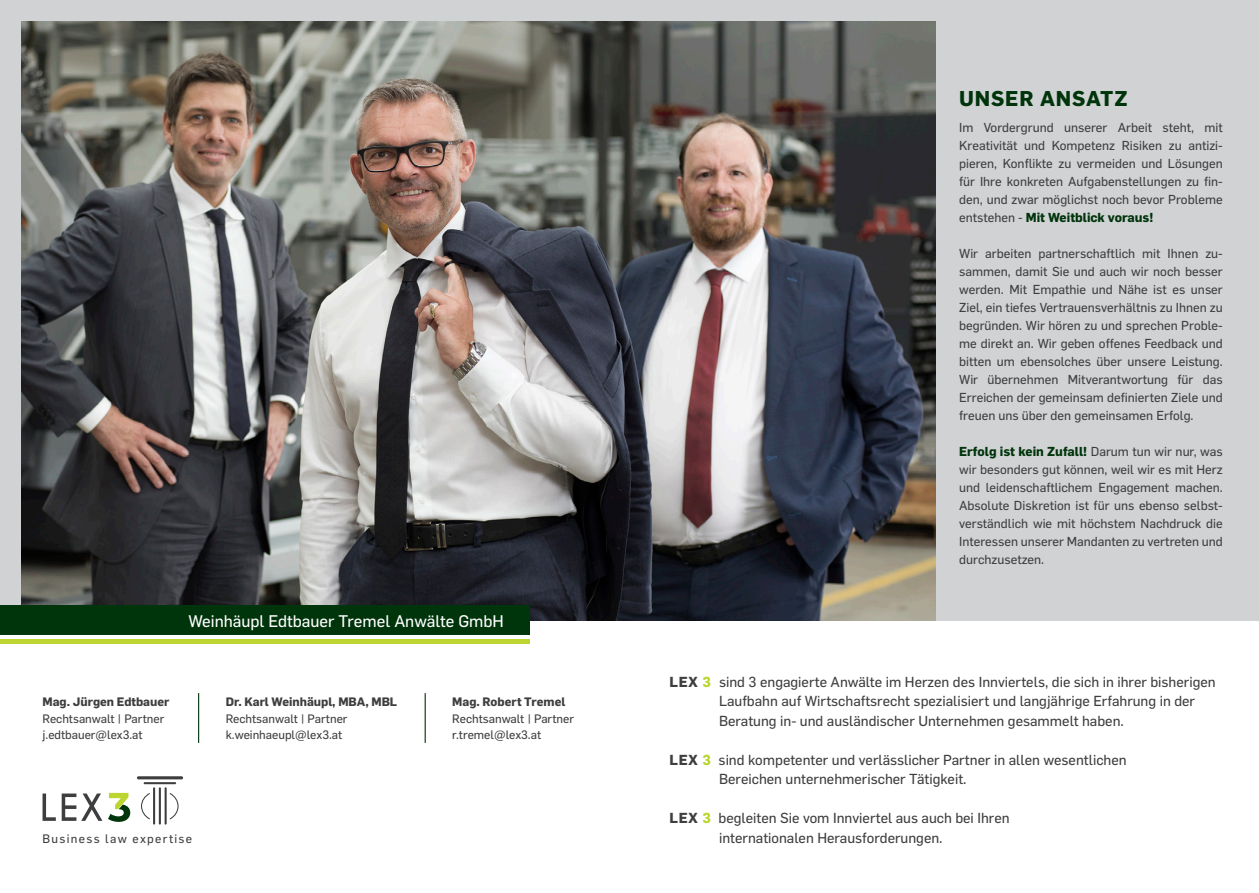
<style>
.page{position:relative;width:1259px;height:893px;background:#fff}
.page>*{position:absolute;margin:0;border:0;box-sizing:border-box;transform-origin:0 0}
.t1{font:700 21px "Flama";letter-spacing:.04em;color:#00340b}
.t2{font:16.5px "Flama Basic";color:#fff}
.t3{font:14.25px/19.5px "Flama Basic";color:#3e3e3f}
.t4{font:12.75px/18px "Flama Basic";color:#3e3e3f;text-align:justify}
.t5{font:12px "Flama Basic";color:#3e3e3f}
.t6{font:700 12px "Flama";color:#3e3e3f}
.t7{font:12px "Flama Basic";letter-spacing:.11em;color:#3e3e3f}
.s1{font-family:"Flama";font-weight:700;color:#00340b}
.s2{font-family:"Flama";font-weight:700}
.s3{font-family:"Flama";font-weight:700;color:#bcd531}
</style>
<div class="page">
<div style="left:0;top:0;width:1259px;height:621px;background:#d1d2d4"></div>
<img style="left:21px;top:21px;width:914px;height:600px">
<hr style="left:0;top:639px;width:529px;height:4px;background:#bcd531">
<div style="left:0;top:606px;width:529px;height:29px;background:#00340b"></div>
<hr style="left:198px;top:693px;width:1px;height:50px;background:#00340b">
<hr style="left:424px;top:693px;width:2px;height:50px;background:#00340b">
<svg style="left:43px;top:793px;width:59px;height:28px"></svg>
<hr style="left:153px;top:787px;width:2px;height:38px;background:#3e3e3f">
<hr style="left:159px;top:787px;width:2px;height:38px;background:#3e3e3f">
<hr style="left:165px;top:787px;width:2px;height:38px;background:#3e3e3f">
<hr style="left:144px;top:782px;width:32px;height:2px;background:#3e3e3f">
<hr style="left:137px;top:776px;width:46px;height:3px;background:#3e3e3f;border-radius:2px">
<svg style="left:141px;top:793px;width:9px;height:26px"></svg>
<svg style="left:170px;top:793px;width:9px;height:26px"></svg>
<svg style="left:108px;top:793px;width:22px;height:29px"></svg>
<p class="t2" style="left:188px;top:610px;width:317px">Weinhäupl Edtbauer Tremel Anwälte GmbH</p>
<p class="t6" style="left:43px;top:693px;width:128px">Mag. Jürgen Edtbauer</p>
<p class="t5" style="left:43px;top:710px;width:123px">Rechtsanwalt | Partner</p>
<p class="t5" style="left:43px;top:727px;width:102px">j.edtbauer@lex3.at</p>
<p class="t6" style="left:226px;top:693px;width:173px">Dr. Karl Weinhäupl, MBA, MBL</p>
<p class="t5" style="left:226px;top:710px;width:123px">Rechtsanwalt | Partner</p>
<p class="t5" style="left:226px;top:727px;width:118px">k.weinhaeupl@lex3.at</p>
<p class="t6" style="left:452px;top:693px;width:115px">Mag. Robert Tremel</p>
<p class="t5" style="left:452px;top:710px;width:123px">Rechtsanwalt | Partner</p>
<p class="t5" style="left:452px;top:727px;width:90px">r.tremel@lex3.at</p>
<p class="t7" style="left:43px;top:830px;width:151px">Business law expertise</p>
<p class="t1" style="left:959px;top:83px;width:170px">UNSER ANSATZ</p>
<p class="t4" style="left:959px;top:118px;width:265px">Im Vordergrund unserer Arbeit steht, mit Kreativität und Kompetenz Risiken zu antizi&shy;pieren, Konflikte zu vermeiden und Lösungen für Ihre konkreten Aufgabenstellungen zu fin&shy;den, und zwar möglichst noch bevor Probleme entstehen - <span class="s1">Mit Weitblick voraus!</span></p>
<p class="t4" style="left:959px;top:244px;width:265px">Wir arbeiten partnerschaftlich mit Ihnen zu&shy;sammen, damit Sie und auch wir noch besser werden. Mit Empathie und Nähe ist es unser Ziel, ein tiefes Vertrauensverhältnis zu Ihnen zu begründen. Wir hören zu und sprechen Proble&shy;me direkt an. Wir geben offenes Feedback und bitten um ebensolches über unsere Leistung.<br>Wir übernehmen Mitverantwortung für das Erreichen der gemeinsam definierten Ziele und freuen uns über den gemeinsamen Erfolg.</p>
<p class="t4" style="left:959px;top:442px;width:265px"><span class="s1">Erfolg ist kein Zufall!</span> Darum tun wir nur, was wir besonders gut können, weil wir es mit Herz und leidenschaftlichem Engagement machen.<br>Absolute Diskretion ist für uns ebenso selbst&shy;verständlich wie mit höchstem Nachdruck die Interessen unserer Mandanten zu vertreten und durchzusetzen.</p>
<p class="t3" style="left:719px;top:671px;width:498px;text-indent:-50px"><span class="s2">LEX</span> <span class="s3">3</span> sind 3 engagierte Anwälte im Herzen des Innviertels, die sich in ihrer bisherigen<br>Laufbahn auf Wirtschaftsrecht spezialisiert und langjährige Erfahrung in der<br>Beratung in- und ausländischer Unternehmen gesammelt haben.</p>
<p class="t3" style="left:719px;top:749px;width:409px;text-indent:-50px"><span class="s2">LEX</span> <span class="s3">3</span> sind kompetenter und verlässlicher Partner in allen wesentlichen<br>Bereichen unternehmerischer Tätigkeit.</p>
<p class="t3" style="left:719px;top:808px;width:292px;text-indent:-50px"><span class="s2">LEX</span> <span class="s3">3</span> begleiten Sie vom Innviertel aus auch bei Ihren internationalen Herausforderungen.</p>
</div>
